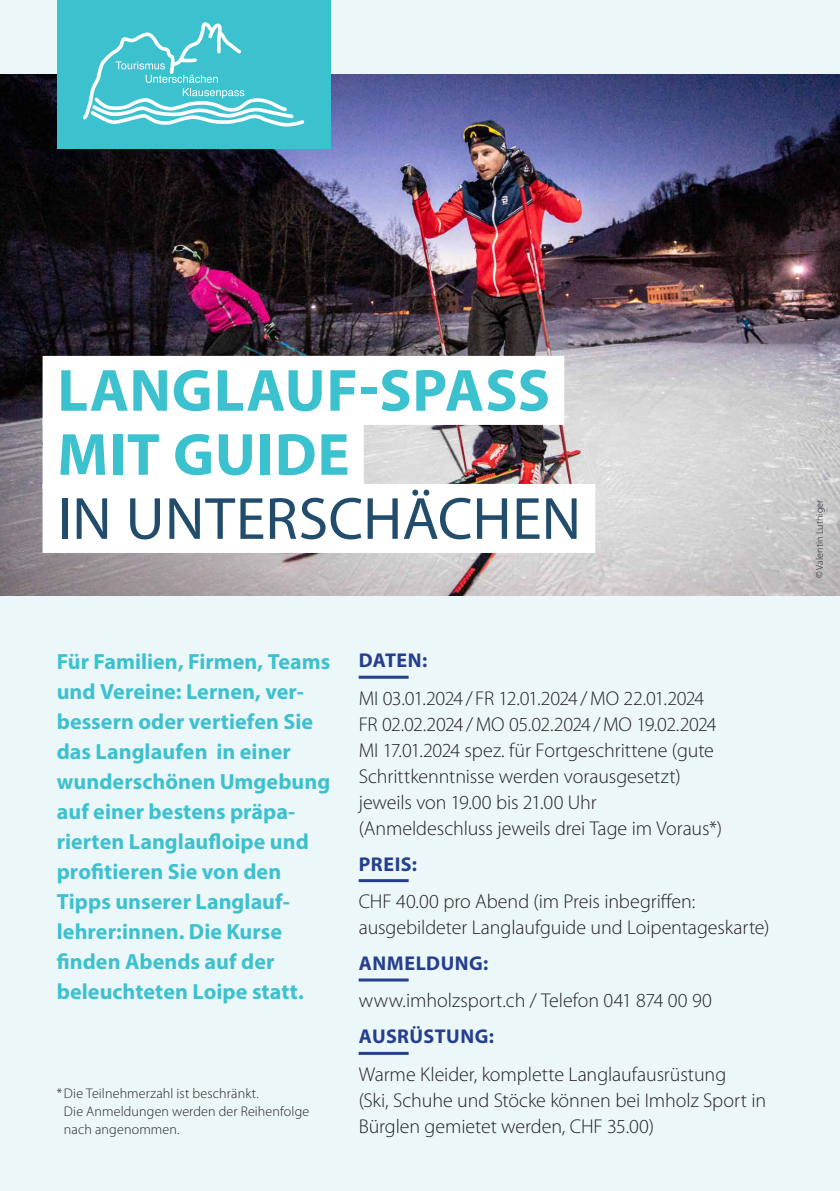
<style>
.page{position:relative;width:840px;height:1191px;background:#fff}
.page>*{position:absolute;margin:0;border:0;box-sizing:border-box;transform-origin:0 0}
.t1{font:700 60px/64px "Myriad Pro";letter-spacing:.015em;color:#3cc1ce}
.t2{font:60px "Myriad Pro";letter-spacing:.005em;color:#214c6b}
.t3{font:700 22px/30px "Myriad Pro";color:#3cc1ce}
.t4{font:300 20px/26px "Myriad Pro";letter-spacing:-.005em;color:#231f20}
.t5{font:700 20px "Myriad Pro";letter-spacing:.025em;color:#253f8e}
.t6{font:300 14px/18px "Myriad Pro";letter-spacing:.01em;color:#231f20}
.t7{font:300 10px "Myriad Pro";letter-spacing:.015em;color:#231f20}
</style>
<div class="page">
<div style="left:0;top:0;width:839px;height:1191px;background:#ecf7f9"></div>
<img style="left:0;top:74px;width:839px;height:521px">
<hr style="left:358px;top:675px;width:50px;height:3px;background:#253f8e">
<hr style="left:358px;top:879px;width:50px;height:3px;background:#253f8e">
<hr style="left:358px;top:978px;width:50px;height:3px;background:#253f8e">
<hr style="left:358px;top:1051px;width:50px;height:3px;background:#253f8e">
<div style="left:57px;top:0;width:273px;height:149px;background:#3cc1ce"></div>
<svg style="left:83px;top:22px;width:221px;height:105px"></svg>
<div style="left:43px;top:356px;width:521px;height:69px;background:#fff"></div>
<div style="left:43px;top:420px;width:320px;height:69px;background:#fff"></div>
<div style="left:43px;top:484px;width:552px;height:69px;background:#fff"></div>
<h1 class="t1" style="left:57px;top:356px;width:494px">LANGLAUF-SPASS<br>MIT GUIDE</h1>
<h1 class="t2" style="left:57px;top:482px;width:525px">IN UNTERSCHÄCHEN</h1>
<p class="t3" style="left:57px;top:645px;width:275px">Für Familien, Firmen, Teams und Vereine: Lernen, ver&shy;bessern oder vertiefen Sie das Langlaufen in einer wunderschönen Umgebung auf einer bestens präpa&shy;rierten Langlaufloipe und profitieren Sie von den<br>Tipps unserer Langlauf&shy;lehrer:innen. Die Kurse finden Abends auf der beleuchteten Loipe statt.</p>
<p class="t6" style="left:64px;top:1084px;width:247px;text-indent:-7px">* Die Teilnehmerzahl ist beschränkt.<br>Die Anmeldungen werden der Reihenfolge nach angenommen.</p>
<p class="t5" style="left:358px;top:647px;width:70px">DATEN:</p>
<p class="t4" style="left:358px;top:685px;width:365px">MI 03.01.2024 / FR 12.01.2024 /MO 22.01.2024<br>FR 02.02.2024 /MO 05.02.2024 /MO 19.02.2024<br>MI 17.01.2024 spez. für Fortgeschrittene (gute Schrittkenntnisse werden vorausgesetzt) jeweils von 19.00 bis 21.00 Uhr (Anmeldeschluss jeweils drei Tage im Voraus*)</p>
<p class="t5" style="left:359px;top:851px;width:60px">PREIS:</p>
<p class="t4" style="left:358px;top:888px;width:412px">CHF 40.00 pro Abend (im Preis inbegriffen: ausgebildeter Langlaufguide und Loipentageskarte)</p>
<p class="t5" style="left:359px;top:950px;width:131px">ANMELDUNG:</p>
<p class="t4" style="left:358px;top:988px;width:354px">www.imholzsport.ch / Telefon 041 874 00 90</p>
<p class="t5" style="left:359px;top:1023px;width:136px">AUSRÜSTUNG:</p>
<p class="t4" style="left:358px;top:1061px;width:408px">Warme Kleider, komplette Langlaufausrüstung<br>(Ski, Schuhe und Stöcke können bei Imholz Sport in<br>Bürglen gemietet werden, CHF 35.00)</p>
<p class="t7" style="left:813px;top:578px;width:79px;rotate:-90deg">©Valentin Luthiger</p>
</div>
